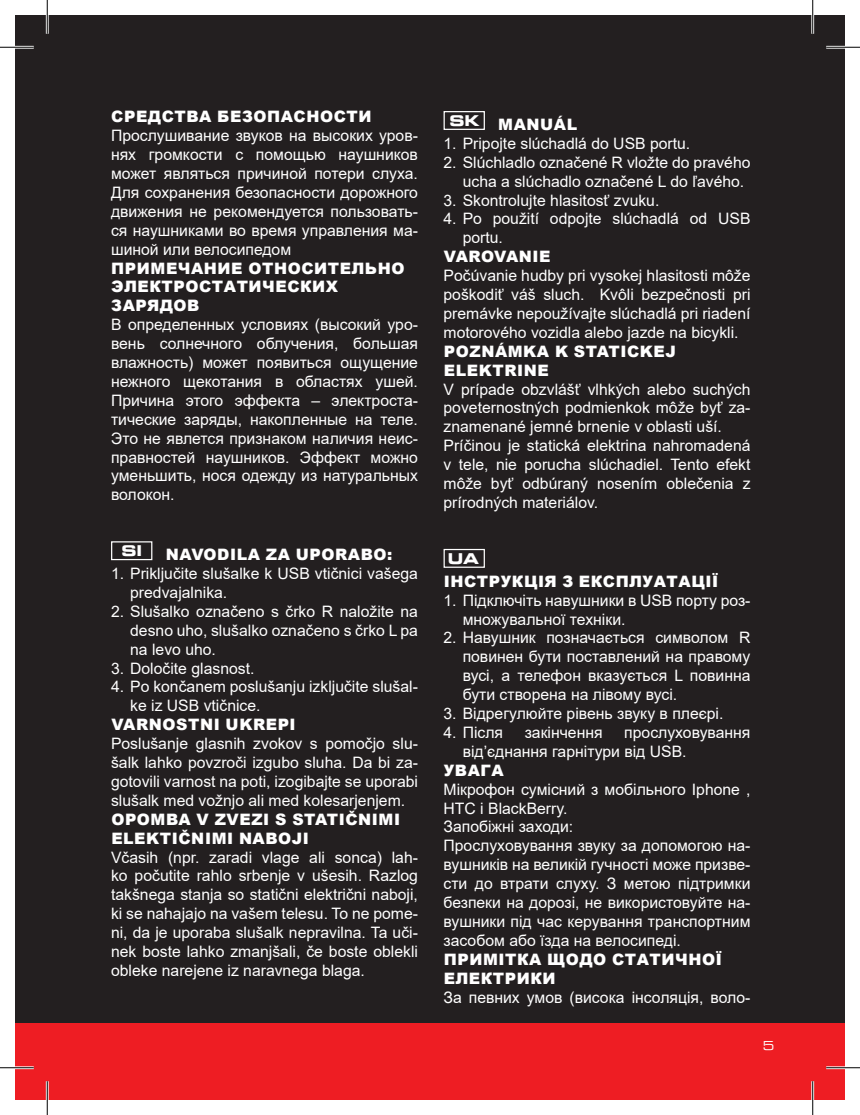
<style>
.page{position:relative;width:860px;height:1115px;background:#fff}
.page>*{position:absolute;margin:0;border:0;box-sizing:border-box;transform-origin:0 0}
.t1{font:15.75px/18.9px "Arial";color:#fff}
.t2{font:900 15.75px/18.9px "Arial";letter-spacing:.035em;color:#fff}
.t3{font:700 14.62px "Square 721 Ex EU";color:#fff}
.t4{font:12.15px "Square 721 Ex EU";color:#fff}
</style>
<div class="page">
<div style="left:15px;top:15px;width:829px;height:1085px;background:#231f20"></div>
<div style="left:15px;top:1023px;width:829px;height:77px;background:#ee1d23"></div>
<div style="left:111px;top:541px;width:41px;height:19px;border:1px solid #fff"></div>
<div style="left:443px;top:111px;width:42px;height:19px;border:1px solid #fff"></div>
<div style="left:443px;top:549px;width:42px;height:19px;border:1px solid #fff"></div>
<hr style="left:0;top:46px;width:34px;height:3px;background:#fff">
<hr style="left:826px;top:46px;width:34px;height:3px;background:#fff">
<hr style="left:0;top:1066px;width:34px;height:3px;background:#fff">
<hr style="left:826px;top:1066px;width:34px;height:3px;background:#fff">
<hr style="left:46px;top:0;width:3px;height:34px;background:#fff">
<hr style="left:46px;top:1081px;width:3px;height:34px;background:#fff">
<hr style="left:811px;top:0;width:3px;height:34px;background:#fff">
<hr style="left:811px;top:1081px;width:3px;height:34px;background:#fff">
<hr style="left:0;top:47px;width:34px;height:1px;background:#000">
<hr style="left:826px;top:47px;width:34px;height:1px;background:#000">
<hr style="left:0;top:1067px;width:34px;height:1px;background:#000">
<hr style="left:826px;top:1067px;width:34px;height:1px;background:#000">
<hr style="left:47px;top:0;width:1px;height:34px;background:#000">
<hr style="left:47px;top:1081px;width:1px;height:34px;background:#000">
<hr style="left:812px;top:0;width:1px;height:34px;background:#000">
<hr style="left:812px;top:1081px;width:1px;height:34px;background:#000">
<p class="t2" style="left:111px;top:107px;width:262px">СРЕДСТВА БЕЗОПАСНОСТИ</p>
<p class="t1" style="left:111px;top:126px;width:308px;text-align:justify">Прослушивание звуков на высоких уров&shy;нях громкости с помощью наушников может являться причиной потери слуха.<br>Для сохранения безопасности дорожного движения не рекомендуется пользовать&shy;ся наушниками во время управления ма&shy;шиной или велосипедом</p>
<p class="t2" style="left:111px;top:258px;width:295px">ПРИМЕЧАНИЕ ОТНОСИТЕЛЬНО<br>ЭЛЕКТРОСТАТИЧЕСКИХ<br>ЗАРЯДОВ</p>
<p class="t1" style="left:111px;top:315px;width:308px;text-align:justify">В определенных условиях (высокий уро&shy;вень солнечного облучения, большая влажность) может появиться ощущение нежного щекотания в областях ушей.<br>Причина этого эффекта – электроста&shy;тические заряды, накопленные на теле.<br>Это не явлется признаком наличия неис&shy;правностей наушников. Эффект можно уменьшить, нося одежду из натуральных волокон.</p>
<p class="t3" style="left:121px;top:542px;width:22px">SI</p>
<p class="t2" style="left:166px;top:545px;width:228px">NAVODILA ZA UPORABO:</p>
<p class="t1" style="left:130px;top:564px;width:289px;text-indent:-19px">1. Priključite slušalke k USB vtičnici vašega predvajalnika.</p>
<p class="t1" style="left:130px;top:602px;width:289px;text-align:justify;text-indent:-19px">2. Slušalko označeno s črko R naložite na desno uho, slušalko označeno s črko L pa na levo uho.</p>
<p class="t1" style="left:111px;top:658px;width:145px">3. Določite glasnost.</p>
<p class="t1" style="left:130px;top:677px;width:289px;text-indent:-19px">4. Po končanem poslušanju izključite slušal&shy;ke iz USB vtičnice.</p>
<p class="t2" style="left:111px;top:715px;width:186px">VARNOSTNI UKREPI</p>
<p class="t1" style="left:111px;top:734px;width:308px;text-align:justify">Poslušanje glasnih zvokov s pomočjo slu&shy;šalk lahko povzroči izgubo sluha. Da bi za&shy;gotovili varnost na poti, izogibajte se uporabi slušalk med vožnjo ali med kolesarjenjem.</p>
<p class="t2" style="left:111px;top:809px;width:290px">OPOMBA V ZVEZI S STATIČNIMI<br>ELEKTIČNIMI NABOJI</p>
<p class="t1" style="left:111px;top:847px;width:308px;text-align:justify">Včasih (npr. zaradi vlage ali sonca) lah&shy;ko počutite rahlo srbenje v ušesih. Razlog takšnega stanja so statični električni naboji, ki se nahajajo na vašem telesu. To ne pome&shy;ni, da je uporaba slušalk nepravilna. Ta uči&shy;nek boste lahko zmanjšali, če boste oblekli obleke narejene iz naravnega blaga.</p>
<p class="t2" style="left:449px;top:114px;width:129px"><sup>SK</sup> MANUÁL</p>
<p class="t1" style="left:443px;top:134px;width:248px">1. Pripojte slúchadlá do USB portu.</p>
<p class="t1" style="left:463px;top:153px;width:289px;text-indent:-19px">2. Slúchladlo označené R vložte do pravého ucha a slúchadlo označené L do ľavého.</p>
<p class="t1" style="left:443px;top:190px;width:217px">3. Skontrolujte hlasitosť zvuku.</p>
<p class="t1" style="left:463px;top:209px;width:289px;text-indent:-19px">4. Po použití odpojte slúchadlá od USB portu.</p>
<p class="t2" style="left:444px;top:247px;width:108px">VAROVANIE</p>
<p class="t1" style="left:443px;top:266px;width:308px;text-align:justify">Počúvanie hudby pri vysokej hlasitosti môže poškodiť váš sluch. Kvôli bezpečnosti pri premávke nepoužívajte slúchadlá pri riadení motorového vozidla alebo jazde na bicykli.</p>
<p class="t2" style="left:444px;top:341px;width:234px">POZNÁMKA K STATICKEJ<br>ELEKTRINE</p>
<p class="t1" style="left:443px;top:379px;width:308px">V prípade obzvlášť vlhkých alebo suchých poveternostných podmienkok môže byť za&shy;znamenané jemné brnenie v oblasti uší.<br>Príčinou je statická elektrina nahromadená v tele, nie porucha slúchadiel. Tento efekt môže byť odbúraný nosením oblečenia z prírodných materiálov.</p>
<p class="t3" style="left:448px;top:550px;width:32px">UA</p>
<p class="t2" style="left:444px;top:571px;width:276px">ІНСТРУКЦІЯ З ЕКСПЛУАТАЦІЇ</p>
<p class="t1" style="left:463px;top:591px;width:289px;text-indent:-19px">1. Підключіть навушники в USB порту роз&shy;множувальної техніки.</p>
<p class="t1" style="left:463px;top:628px;width:289px;text-align:justify;text-indent:-19px">2. Hавушник позначається символом R повинен бути поставлений на правому вусі, а телефон вказується L повинна бути створена на лівому вусі.</p>
<p class="t1" style="left:443px;top:704px;width:281px">3. Відрегулюйте рівень звуку в плеєрі.</p>
<p class="t1" style="left:443px;top:723px;width:61px">4. Після</p>
<p class="t1" style="left:525px;top:723px;width:79px">закінчення</p>
<p class="t1" style="left:463px;top:723px;width:289px;text-indent:162px">прослуховування від’єднання гарнітури від USB.</p>
<p class="t2" style="left:444px;top:760px;width:62px">УВАГА</p>
<p class="t1" style="left:443px;top:780px;width:308px">Мікрофон сумісний з мобільного Iphone , HTC і BlackBerry.<br>Запобіжні заходи:<br>Прослуховування звуку за допомогою на&shy;вушників на великій гучності може призве&shy;сти до втрати слуху. З метою підтримки безпеки на дорозі, не використовуйте на&shy;вушники під час керування транспортним засобом або їзда на велосипеді.</p>
<p class="t2" style="left:444px;top:949px;width:280px">ПРИМІТКА ЩОДО СТАТИЧНОЇ<br>ЕЛЕКТРИКИ</p>
<p class="t1" style="left:443px;top:987px;width:308px">За певних умов (висока інсоляція, воло-</p>
<p class="t4" style="left:763px;top:1038px;width:13px">5</p>
</div>
